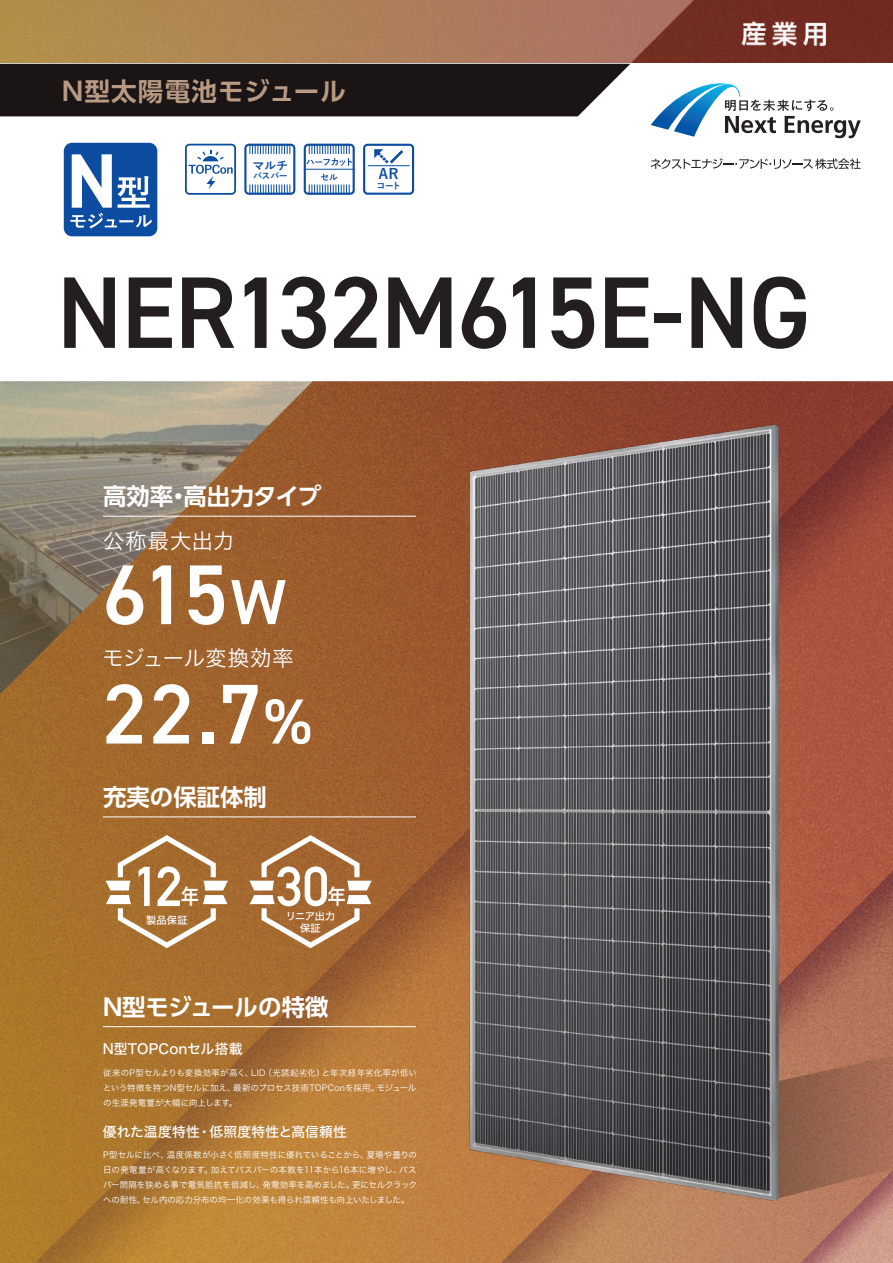
<style>
.page{position:relative;width:893px;height:1263px;background:#fff}
.page>*{position:absolute;margin:0;border:0;box-sizing:border-box;transform-origin:0 0}
.t1{font:600 102px "DIN2014";letter-spacing:-.02em;color:#231f20}
.t2{font:600 85.05px "DIN2014";color:#fff}
.t3{font:700 55.2px "DIN Alternate";color:#fff}
.t4{font:700 25.5px "UD Shin Go Pro De";letter-spacing:.05em;color:#b89a82}
.t5{font:700 23.4px "UD Shin Go Pro De";color:#fff}
.t6{font:21.3px "Hira Kaku Std W3";letter-spacing:.005em;color:#fff}
.t7{font:21.3px "Hira Kaku Std W3";letter-spacing:.025em;color:#fff}
.t8{font:20.55px "Hira Kaku Std W6";color:#fff;scale:.9 1}
.t9{font:700 14.25px "Yu Go";color:#0d4da1}
.t10{font:13.8px "Hira Kaku Std W5";letter-spacing:.01em;color:#fff}
.t11{font:700 12px "Yu Go";color:#0d4da1}
.t12{font:10.2px/11.6px "Hira Kaku Std W5";letter-spacing:.01em;color:#fff;text-align:center}
.t13{font:700 9px "Yu Go";letter-spacing:-.05em;color:#0d4da1}
.t14{font:8.55px/15px "Hira Kaku Std W3";letter-spacing:-.01em;color:#fff;text-align:justify}
.s1{font-size:63.75px}
</style>
<div class="page">
<img style="left:0;top:0;width:893px;height:1263px">
<div style="left:0;top:64px;width:893px;height:317px;background:#fff"></div>
<div style="left:0;top:64px;width:630px;height:52px;background:#1a1415"></div>
<svg style="left:778px;top:1049px;width:115px;height:150px;background:#9e6952"></svg>
<svg style="left:651px;top:83px;width:210px;height:55px"></svg>
<svg style="left:651px;top:158px;width:210px;height:11px"></svg>
<hr style="left:103px;top:516px;width:313px;height:1px;background:#fff">
<hr style="left:103px;top:817px;width:313px;height:1px;background:#fff">
<hr style="left:103px;top:1026px;width:313px;height:1px;background:#fff">
<svg style="left:106px;top:832px;width:122px;height:119px;background:#b2814c"></svg>
<svg style="left:249px;top:832px;width:123px;height:119px;background:#b17c4d"></svg>
<svg style="left:363px;top:144px;width:51px;height:51px"></svg>
<svg style="left:185px;top:144px;width:51px;height:51px"></svg>
<svg style="left:304px;top:144px;width:51px;height:51px"></svg>
<hr style="left:304px;top:169px;width:51px;height:1px;background:#0d4da1">
<svg style="left:244px;top:144px;width:51px;height:51px"></svg>
<div style="left:64px;top:143px;width:93px;height:93px;background:#0d4da1;border-radius:8px"></div>
<svg style="left:70px;top:154px;width:82px;height:74px"></svg>
<img style="left:470px;top:424px;width:308px;height:777px">
<h3 class="t4" style="left:62px;top:71px;width:285px">N型太陽電池モジュール</h3>
<h3 class="t11" style="left:252px;top:159px;width:37px">マルチ</h3>
<p class="t13" style="left:253px;top:171px;width:36px">バスバー</p>
<h3 class="t9" style="left:379px;top:166px;width:21px">AR</h3>
<p class="t13" style="left:377px;top:181px;width:26px">コート</p>
<h1 class="t1" style="left:57px;top:245px;width:756px">NER132M615E-NG</h1>
<h3 class="t5" style="left:103px;top:477px;width:220px">高効率・高出力タイプ</h3>
<h3 class="t7" style="left:103px;top:525px;width:133px">公称最大出力</h3>
<h2 class="t2" style="left:103px;top:538px;width:185px">615<span class="s1">W</span></h2>
<h3 class="t6" style="left:102px;top:642px;width:193px">モジュール変換効率</h3>
<h2 class="t2" style="left:103px;top:658px;width:210px">22.7<span class="s1">%</span></h2>
<h3 class="t5" style="left:103px;top:778px;width:165px">充実の保証体制</h3>
<h3 class="t3" style="left:133px;top:844px;width:50px">12</h3>
<h3 class="t8" style="left:181px;top:880px;width:22px">年</h3>
<p class="t12" style="left:146px;top:915px;width:43px">製品保証</p>
<h3 class="t3" style="left:277px;top:844px;width:54px">30</h3>
<h3 class="t8" style="left:328px;top:880px;width:22px">年</h3>
<p class="t12" style="left:286px;top:911px;width:51px">リニア出力保証</p>
<h3 class="t5" style="left:103px;top:988px;width:227px">N型モジュールの特徴</h3>
<h3 class="t10" style="left:103px;top:1039px;width:141px">N型TOPConセル搭載</h3>
<p class="t14" style="left:103px;top:1065px;width:315px">従来のP型セルよりも変換効率が高く、LID（光誘起劣化）と年次経年劣化率が低いという特徴を持つN型セルに加え、最新のプロセス技術TOPConを採用。モジュールの生涯発電量が大幅に向上します。</p>
<h3 class="t10" style="left:103px;top:1121px;width:245px">優れた温度特性・低照度特性と高信頼性</h3>
<p class="t14" style="left:103px;top:1147px;width:316px">P型セルに比べ、温度係数が小さく低照度特性に優れていることから、夏場や曇りの日の発電量が高くなります。加えてバスバーの本数を11本から16本に増やし、バスバー間隔を狭める事で電気抵抗を低減し、発電効率を高めました。更にセルクラックへの耐性、セル内の応力分布の均一化の効果も得られ信頼性も向上いたしました。</p>
</div>
